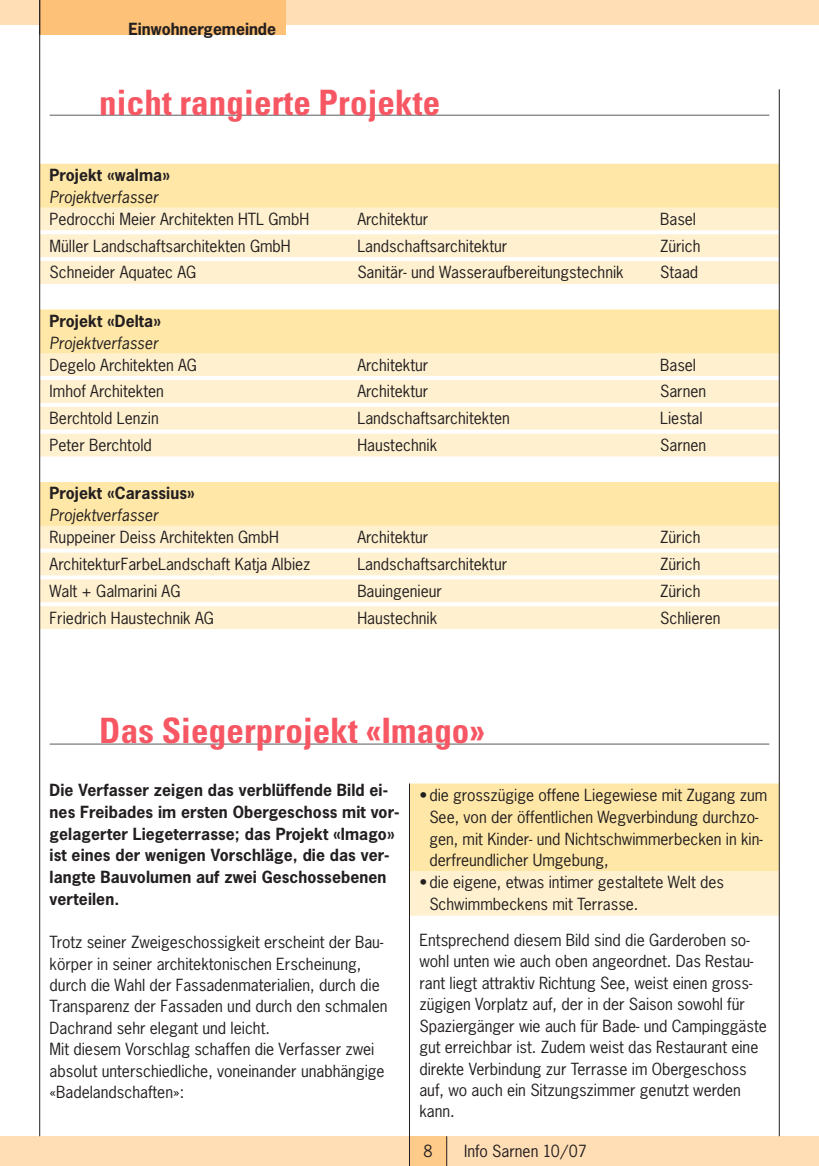
<style>
.page{position:relative;width:819px;height:1166px;background:#fff}
.page>*{position:absolute;margin:0;border:0;box-sizing:border-box;transform-origin:0 0}
.t1{font:700 condensed 35px "Univers";letter-spacing:.005em;color:#f75763}
.t2{font:15.75px/21.3px "News Gothic";color:#231f20}
.t3{font:700 15.75px/21.9px "News Gothic";letter-spacing:.005em;color:#231f20}
</style>
<div class="page">
<div style="left:409px;top:783px;width:370px;height:23px;background:#ffe7a7"></div>
<div style="left:409px;top:805px;width:370px;height:23px;background:#ffe7a7"></div>
<div style="left:409px;top:827px;width:370px;height:23px;background:#ffe7a7"></div>
<div style="left:409px;top:849px;width:370px;height:23px;background:#ffe7a7"></div>
<div style="left:409px;top:871px;width:370px;height:23px;background:#fff1d0"></div>
<div style="left:409px;top:893px;width:370px;height:22px;background:#fff1d0"></div>
<div style="left:40px;top:164px;width:739px;height:22px;background:#ffe7a7"></div>
<div style="left:40px;top:186px;width:739px;height:22px;background:#ffe7a7"></div>
<div style="left:40px;top:207px;width:739px;height:23px;background:#fff1d0"></div>
<div style="left:40px;top:234px;width:739px;height:23px;background:#fff1d0"></div>
<div style="left:40px;top:261px;width:739px;height:23px;background:#fff1d0"></div>
<div style="left:40px;top:309px;width:739px;height:23px;background:#ffe7a7"></div>
<div style="left:40px;top:331px;width:739px;height:23px;background:#ffe7a7"></div>
<div style="left:40px;top:353px;width:739px;height:23px;background:#fff1d0"></div>
<div style="left:40px;top:380px;width:739px;height:23px;background:#fff1d0"></div>
<div style="left:40px;top:407px;width:739px;height:23px;background:#fff1d0"></div>
<div style="left:40px;top:434px;width:739px;height:22px;background:#fff1d0"></div>
<div style="left:40px;top:482px;width:739px;height:23px;background:#ffe7a7"></div>
<div style="left:40px;top:504px;width:739px;height:23px;background:#ffe7a7"></div>
<div style="left:40px;top:526px;width:739px;height:22px;background:#fff1d0"></div>
<div style="left:40px;top:553px;width:739px;height:22px;background:#fff1d0"></div>
<div style="left:40px;top:579px;width:739px;height:23px;background:#fff1d0"></div>
<div style="left:40px;top:606px;width:739px;height:23px;background:#fff1d0"></div>
<div style="left:0;top:1136px;width:819px;height:30px;background:#ffdeb5"></div>
<div style="left:409px;top:1136px;width:37px;height:30px;background:#fecb8b"></div>
<hr style="left:446px;top:1136px;width:1px;height:30px;background:#231f20">
<div style="left:0;top:0;width:819px;height:25px;background:#ffdeb5"></div>
<div style="left:40px;top:0;width:246px;height:35px;background:#fdc177"></div>
<hr style="left:39px;top:0;width:1px;height:1136px;background:#231f20">
<hr style="left:409px;top:783px;width:1px;height:383px;background:#231f20">
<hr style="left:778px;top:89px;width:1px;height:1047px;background:#231f20">
<hr style="left:50px;top:743px;width:719px;height:2px;background:#808284">
<hr style="left:50px;top:115px;width:719px;height:1px;background:#808284">
<p class="t3" style="left:128px;top:19px;width:149px">Einwohnergemeinde</p>
<h1 class="t1" style="left:99px;top:89px;width:342px">nicht rangierte Projekte</h1>
<p class="t3" style="left:50px;top:165px;width:122px">Projekt «walma»</p>
<p class="t2" style="left:50px;top:187px;width:261px;line-height:21.9px">Projektverfasser<br>Pedrocchi Meier Architekten HTL GmbH</p>
<p class="t2" style="left:357px;top:209px;width:73px">Architektur</p>
<p class="t2" style="left:660px;top:209px;width:37px">Basel</p>
<p class="t2" style="left:50px;top:236px;width:242px">Müller Landschaftsarchitekten GmbH</p>
<p class="t2" style="left:357px;top:236px;width:151px">Landschaftsarchitektur</p>
<p class="t2" style="left:660px;top:236px;width:42px">Zürich</p>
<p class="t2" style="left:50px;top:263px;width:148px">Schneider Aquatec AG</p>
<p class="t2" style="left:357px;top:263px;width:268px">Sanitär- und Wasseraufbereitungstechnik</p>
<p class="t2" style="left:660px;top:263px;width:40px">Staad</p>
<p class="t3" style="left:50px;top:311px;width:113px">Projekt «Delta»</p>
<p class="t2" style="left:50px;top:333px;width:149px;line-height:21.9px">Projektverfasser<br>Degelo Architekten AG</p>
<p class="t2" style="left:357px;top:355px;width:73px">Architektur</p>
<p class="t2" style="left:660px;top:355px;width:37px">Basel</p>
<p class="t2" style="left:50px;top:382px;width:116px">Imhof Architekten</p>
<p class="t2" style="left:357px;top:382px;width:73px">Architektur</p>
<p class="t2" style="left:660px;top:382px;width:48px">Sarnen</p>
<p class="t2" style="left:50px;top:409px;width:111px">Berchtold Lenzin</p>
<p class="t2" style="left:357px;top:409px;width:154px">Landschaftsarchitekten</p>
<p class="t2" style="left:660px;top:409px;width:44px">Liestal</p>
<p class="t2" style="left:50px;top:436px;width:104px">Peter Berchtold</p>
<p class="t2" style="left:357px;top:436px;width:81px">Haustechnik</p>
<p class="t2" style="left:660px;top:436px;width:48px">Sarnen</p>
<p class="t3" style="left:50px;top:484px;width:147px">Projekt «Carassius»</p>
<p class="t2" style="left:50px;top:506px;width:231px;line-height:21.9px">Projektverfasser<br>Ruppeiner Deiss Architekten GmbH</p>
<p class="t2" style="left:357px;top:528px;width:73px">Architektur</p>
<p class="t2" style="left:660px;top:528px;width:42px">Zürich</p>
<p class="t2" style="left:50px;top:555px;width:262px">ArchitekturFarbeLandschaft Katja Albiez</p>
<p class="t2" style="left:357px;top:555px;width:151px">Landschaftsarchitektur</p>
<p class="t2" style="left:660px;top:555px;width:42px">Zürich</p>
<p class="t2" style="left:50px;top:581px;width:132px">Walt + Galmarini AG</p>
<p class="t2" style="left:357px;top:581px;width:86px">Bauingenieur</p>
<p class="t2" style="left:660px;top:581px;width:42px">Zürich</p>
<p class="t2" style="left:50px;top:608px;width:166px">Friedrich Haustechnik AG</p>
<p class="t2" style="left:357px;top:608px;width:81px">Haustechnik</p>
<p class="t2" style="left:660px;top:608px;width:62px">Schlieren</p>
<h1 class="t1" style="left:99px;top:718px;width:387px">Das Siegerprojekt «Imago»</h1>
<p class="t3" style="left:50px;top:780px;width:351px">Die Verfasser zeigen das verblüffende Bild ei&shy;nes Freibades im ersten Obergeschoss mit vor&shy;gelagerter Liegeterrasse; das Projekt «Imago» ist eines der wenigen Vorschläge, die das ver&shy;langte Bauvolumen auf zwei Geschossebenen verteilen.</p>
<p class="t2" style="left:50px;top:933px;width:339px">Trotz seiner Zweigeschossigkeit erscheint der Bau&shy;körper in seiner architektonischen Erscheinung, durch die Wahl der Fassadenmaterialien, durch die Transparenz der Fassaden und durch den schmalen Dachrand sehr elegant und leicht.<br>Mit diesem Vorschlag schaffen die Verfasser zwei absolut unterschiedliche, voneinander unabhängige «Badelandschaften»:</p>
<p class="t2" style="left:419px;top:930px;width:349px">Entsprechend diesem Bild sind die Garderoben so&shy;wohl unten wie auch oben angeordnet. Das Restau&shy;rant liegt attraktiv Richtung See, weist einen gross&shy;zügigen Vorplatz auf, der in der Saison sowohl für Spaziergänger wie auch für Bade- und Campinggäste gut erreichbar ist. Zudem weist das Restaurant eine direkte Verbindung zur Terrasse im Obergeschoss auf, wo auch ein Sitzungszimmer genutzt werden kann.</p>
<p class="t2" style="left:429px;top:785px;width:339px;line-height:21.9px;text-indent:-10px">•die grosszügige offene Liegewiese mit Zugang zum See, von der öffentlichen Wegverbindung durchzo&shy;gen, mit Kinder- und Nichtschwimmerbecken in kin&shy;derfreundlicher Umgebung,</p>
<p class="t2" style="left:429px;top:873px;width:296px;line-height:21.9px;text-indent:-10px">•die eigene, etwas intimer gestaltete Welt des<br>Schwimmbeckens mit Terrasse.</p>
<p class="t2" style="left:423px;top:1142px;width:11px">8</p>
<p class="t2" style="left:464px;top:1142px;width:124px">Info Sarnen 10/07</p>
</div>
